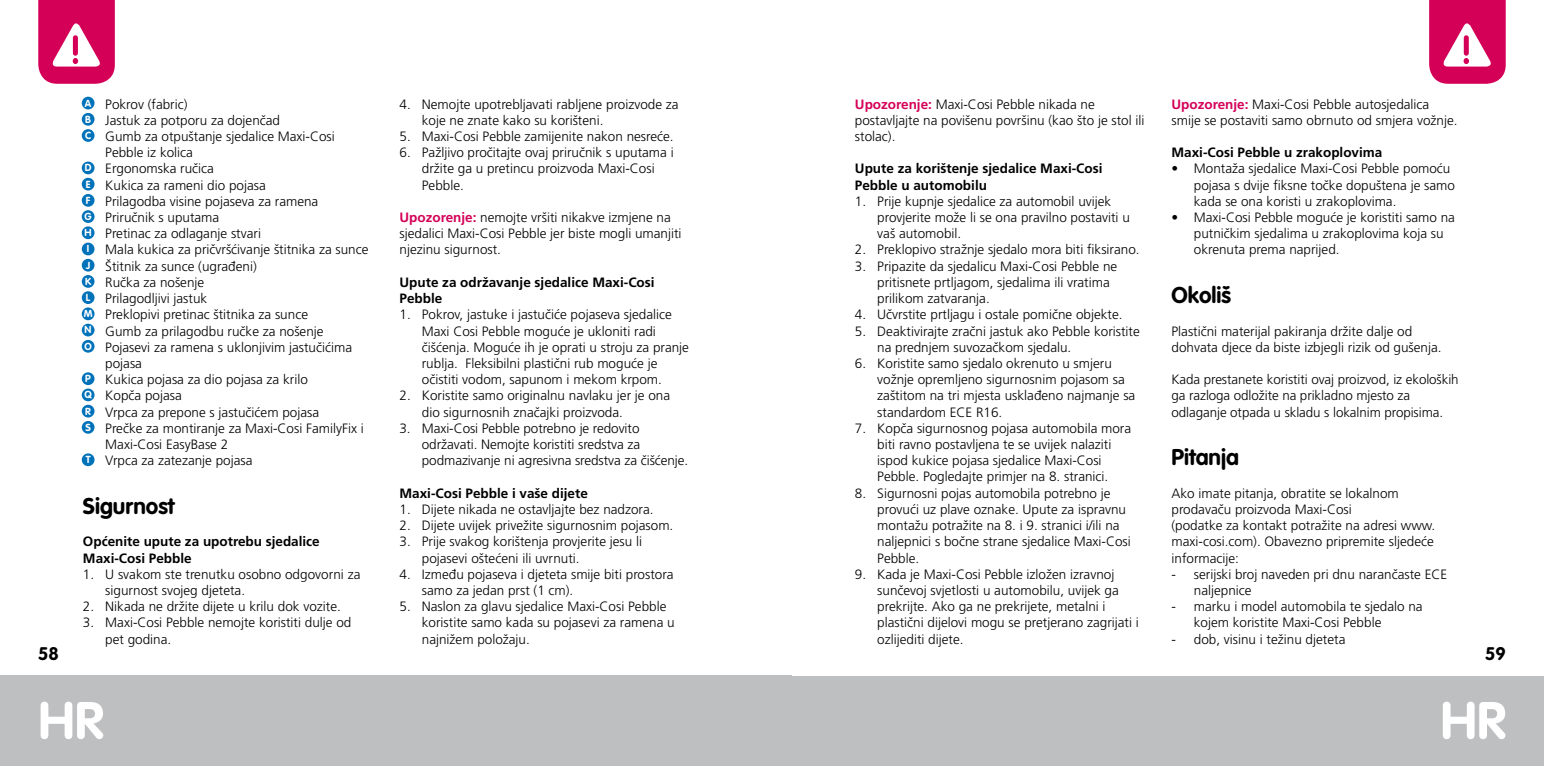
<style>
.page{position:relative;width:1544px;height:766px;background:#fff}
.page>*{position:absolute;margin:0;border:0;box-sizing:border-box;transform-origin:0 0}
.t1{font:700 51.75px "VAG Rounded Std";color:#fff}
.t2{font:700 22.5px "VAG Rounded Std";color:#000}
.t3{font:700 18px "VAG Rounded Std";color:#000}
.t4{font:300 13.5px/16.2px "Frutiger CE";color:#000}
.t5{font:700 13.5px/16.2px "Frutiger CE";color:#000}
.t6{font:700 10.12px/16.2px "VAG Rounded Std";color:#fff;text-align:justify}
.s1{font-weight:700;color:#d40058}
</style>
<div class="page">
<div style="left:753px;top:675px;width:790px;height:90px;background:#bdbfc0"></div>
<div style="left:0;top:675px;width:791px;height:90px;background:#bdbfc0"></div>
<svg style="left:1429px;top:0;width:76px;height:84px"></svg>
<div style="left:1463px;top:35px;width:5px;height:21px;background:#d40058;border-radius:3px"></div>
<svg style="left:38px;top:0;width:77px;height:84px"></svg>
<div style="left:73px;top:35px;width:5px;height:21px;background:#d40058;border-radius:3px"></div>
<div style="left:82px;top:97px;width:12px;height:12px;background:#0072ba;border-radius:50%"></div>
<div style="left:82px;top:113px;width:12px;height:13px;background:#0072ba;border-radius:50%"></div>
<div style="left:82px;top:129px;width:12px;height:13px;background:#0072ba;border-radius:50%"></div>
<div style="left:82px;top:161px;width:12px;height:13px;background:#0072ba;border-radius:50%"></div>
<div style="left:82px;top:178px;width:12px;height:12px;background:#0072ba;border-radius:50%"></div>
<div style="left:82px;top:194px;width:12px;height:13px;background:#0072ba;border-radius:50%"></div>
<div style="left:82px;top:210px;width:12px;height:13px;background:#0072ba;border-radius:50%"></div>
<div style="left:82px;top:226px;width:12px;height:13px;background:#0072ba;border-radius:50%"></div>
<div style="left:82px;top:242px;width:12px;height:13px;background:#0072ba;border-radius:50%"></div>
<div style="left:82px;top:259px;width:12px;height:12px;background:#0072ba;border-radius:50%"></div>
<div style="left:82px;top:275px;width:12px;height:13px;background:#0072ba;border-radius:50%"></div>
<div style="left:82px;top:291px;width:12px;height:13px;background:#0072ba;border-radius:50%"></div>
<div style="left:82px;top:307px;width:12px;height:13px;background:#0072ba;border-radius:50%"></div>
<div style="left:82px;top:323px;width:12px;height:13px;background:#0072ba;border-radius:50%"></div>
<div style="left:82px;top:340px;width:12px;height:12px;background:#0072ba;border-radius:50%"></div>
<div style="left:82px;top:372px;width:12px;height:13px;background:#0072ba;border-radius:50%"></div>
<div style="left:82px;top:388px;width:12px;height:13px;background:#0072ba;border-radius:50%"></div>
<div style="left:82px;top:404px;width:12px;height:13px;background:#0072ba;border-radius:50%"></div>
<div style="left:82px;top:421px;width:12px;height:12px;background:#0072ba;border-radius:50%"></div>
<div style="left:82px;top:453px;width:12px;height:13px;background:#0072ba;border-radius:50%"></div>
<p class="t4" style="left:105px;top:96px;width:265px">Pokrov (fabric)<br>Jastuk za potporu za dojenčad<br>Gumb za otpuštanje sjedalice Maxi-Cosi<br>Pebble iz kolica<br>Ergonomska ručica<br>Kukica za rameni dio pojasa<br>Prilagodba visine pojaseva za ramena<br>Priručnik s uputama<br>Pretinac za odlaganje stvari<br>Mala kukica za pričvršćivanje štitnika za sunce<br>Štitnik za sunce (ugrađeni)<br>Ručka za nošenje<br>Prilagodljivi jastuk<br>Preklopivi pretinac štitnika za sunce<br>Gumb za prilagodbu ručke za nošenje<br>Pojasevi za ramena s uklonjivim jastučićima pojasa<br>Kukica pojasa za dio pojasa za krilo<br>Kopča pojasa<br>Vrpca za prepone s jastučićem pojasa<br>Prečke za montiranje za Maxi-Cosi FamilyFix i<br>Maxi-Cosi EasyBase 2<br>Vrpca za zatezanje pojasa</p>
<h2 class="t2" style="left:83px;top:496px;width:93px">Sigurnost</h2>
<p class="t5" style="left:83px;top:533px;width:238px">Općenite upute za upotrebu sjedalice<br>Maxi-Cosi Pebble</p>
<p class="t4" style="left:105px;top:565px;width:257px;text-indent:-22px">1. U svakom ste trenutku osobno odgovorni za sigurnost svojeg djeteta.</p>
<p class="t4" style="left:83px;top:598px;width:259px">2. Nikada ne držite dijete u krilu dok vozite.</p>
<p class="t4" style="left:105px;top:614px;width:248px;text-indent:-22px">3. Maxi-Cosi Pebble nemojte koristiti dulje od pet godina.</p>
<p class="t4" style="left:422px;top:96px;width:258px;text-indent:-22px">4. Nemojte upotrebljavati rabljene proizvode za koje ne znate kako su korišteni.</p>
<p class="t4" style="left:399px;top:128px;width:276px">5. Maxi-Cosi Pebble zamijenite nakon nesreće.</p>
<p class="t4" style="left:422px;top:144px;width:253px;text-indent:-22px">6. Pažljivo pročitajte ovaj priručnik s uputama i držite ga u pretincu proizvoda Maxi-Cosi<br>Pebble.</p>
<p class="t4" style="left:399px;top:209px;width:283px"><span class="s1">Upozorenje:</span> nemojte vršiti nikakve izmjene na sjedalici Maxi-Cosi Pebble jer biste mogli umanjiti njezinu sigurnost.</p>
<p class="t5" style="left:399px;top:274px;width:257px">Upute za održavanje sjedalice Maxi-Cosi<br>Pebble</p>
<p class="t4" style="left:422px;top:306px;width:269px;text-indent:-22px">1. Pokrov, jastuke i jastučiće pojaseva sjedalice Maxi Cosi Pebble moguće je ukloniti radi čišćenja. Moguće ih je oprati u stroju za pranje rublja. Fleksibilni plastični rub moguće je očistiti vodom, sapunom i mekom krpom.</p>
<p class="t4" style="left:422px;top:387px;width:250px;text-indent:-22px">2. Koristite samo originalnu navlaku jer je ona dio sigurnosnih značajki proizvoda.</p>
<p class="t4" style="left:422px;top:420px;width:268px;text-indent:-22px">3. Maxi-Cosi Pebble potrebno je redovito održavati. Nemojte koristiti sredstva za podmazivanje ni agresivna sredstva za čišćenje.</p>
<p class="t5" style="left:399px;top:485px;width:190px">Maxi-Cosi Pebble i vaše dijete</p>
<p class="t4" style="left:399px;top:501px;width:256px">1. Dijete nikada ne ostavljajte bez nadzora.</p>
<p class="t4" style="left:399px;top:517px;width:275px">2. Dijete uvijek privežite sigurnosnim pojasom.</p>
<p class="t4" style="left:422px;top:533px;width:222px;text-indent:-22px">3. Prije svakog korištenja provjerite jesu li pojasevi oštećeni ili uvrnuti.</p>
<p class="t4" style="left:422px;top:565px;width:253px;text-indent:-22px">4. Između pojaseva i djeteta smije biti prostora samo za jedan prst (1 cm).</p>
<p class="t4" style="left:422px;top:598px;width:254px;text-indent:-22px">5. Naslon za glavu sjedalice Maxi-Cosi Pebble koristite samo kada su pojasevi za ramena u najnižem položaju.</p>
<p class="t4" style="left:855px;top:96px;width:291px"><span class="s1">Upozorenje:</span> Maxi-Cosi Pebble nikada ne postavljajte na povišenu površinu (kao što je stol ili stolac).</p>
<p class="t5" style="left:855px;top:161px;width:249px">Upute za korištenje sjedalice Maxi-Cosi<br>Pebble u automobilu</p>
<p class="t4" style="left:877px;top:193px;width:254px;text-indent:-22px">1. Prije kupnje sjedalice za automobil uvijek provjerite može li se ona pravilno postaviti u vaš automobil.</p>
<p class="t4" style="left:855px;top:241px;width:286px">2. Preklopivo stražnje sjedalo mora biti fiksirano.</p>
<p class="t4" style="left:877px;top:258px;width:242px;text-indent:-22px">3. Pripazite da sjedalicu Maxi-Cosi Pebble ne pritisnete prtljagom, sjedalima ili vratima prilikom zatvaranja.</p>
<p class="t4" style="left:855px;top:306px;width:269px">4. Učvrstite prtljagu i ostale pomične objekte.</p>
<p class="t4" style="left:877px;top:322px;width:264px;text-indent:-22px">5. Deaktivirajte zračni jastuk ako Pebble koristite na prednjem suvozačkom sjedalu.</p>
<p class="t4" style="left:877px;top:355px;width:260px;text-indent:-22px">6. Koristite samo sjedalo okrenuto u smjeru vožnje opremljeno sigurnosnim pojasom sa zaštitom na tri mjesta usklađeno najmanje sa standardom ECE R16.</p>
<p class="t4" style="left:855px;top:420px;width:278px;text-align:center">7. Kopča sigurnosnog pojasa automobila mora biti ravno postavljena te se uvijek nalaziti<br>ispod kukice pojasa sjedalice Maxi-Cosi<br>Pebble. Pogledajte primjer na 8. stranici.</p>
<p class="t4" style="left:877px;top:484px;width:255px;text-indent:-22px">8. Sigurnosni pojas automobila potrebno je provući uz plave oznake. Upute za ispravnu montažu potražite na 8. i 9. stranici i/ili na naljepnici s bočne strane sjedalice Maxi-Cosi Pebble.</p>
<p class="t4" style="left:877px;top:565px;width:263px;text-indent:-22px">9. Kada je Maxi-Cosi Pebble izložen izravnoj sunčevoj svjetlosti u automobilu, uvijek ga prekrijte. Ako ga ne prekrijete, metalni i plastični dijelovi mogu se pretjerano zagrijati i ozlijediti dijete.</p>
<p class="t4" style="left:1171px;top:96px;width:288px"><span class="s1">Upozorenje:</span> Maxi-Cosi Pebble autosjedalica smije se postaviti samo obrnuto od smjera vožnje.</p>
<p class="t5" style="left:1171px;top:144px;width:212px">Maxi-Cosi Pebble u zrakoplovima</p>
<p class="t4" style="left:1193px;top:160px;width:263px;text-indent:-22px">• Montaža sjedalice Maxi-Cosi Pebble pomoću pojasa s dvije fiksne točke dopuštena je samo kada se ona koristi u zrakoplovima.</p>
<p class="t4" style="left:1193px;top:209px;width:263px;text-indent:-22px">• Maxi-Cosi Pebble moguće je koristiti samo na putničkim sjedalima u zrakoplovima koja su okrenuta prema naprijed.</p>
<h2 class="t2" style="left:1171px;top:285px;width:61px">Okoliš</h2>
<p class="t4" style="left:1171px;top:322px;width:272px">Plastični materijal pakiranja držite dalje od dohvata djece da biste izbjegli rizik od gušenja.</p>
<p class="t4" style="left:1171px;top:371px;width:289px">Kada prestanete koristiti ovaj proizvod, iz ekoloških ga razloga odložite na prikladno mjesto za odlaganje otpada u skladu s lokalnim propisima.</p>
<h2 class="t2" style="left:1171px;top:447px;width:69px">Pitanja</h2>
<p class="t4" style="left:1171px;top:484px;width:265px">Ako imate pitanja, obratite se lokalnom prodavaču proizvoda Maxi-Cosi<br>(podatke za kontakt potražite na adresi www. maxi-cosi.com). Obavezno pripremite sljedeće informacije:</p>
<p class="t4" style="left:1193px;top:565px;width:255px;text-indent:-22px">- serijski broj naveden pri dnu narančaste ECE naljepnice</p>
<p class="t4" style="left:1193px;top:598px;width:230px;text-indent:-22px">- marku i model automobila te sjedalo na kojem koristite Maxi-Cosi Pebble</p>
<p class="t4" style="left:1171px;top:630px;width:175px">- dob, visinu i težinu djeteta</p>
<p class="t6" style="left:85px;top:96px;width:8px">A B C</p>
<p class="t6" style="left:84px;top:160px;width:10px;text-align:center">D<br>E<br>F<br>G<br>H<br>I<br>J<br>K<br>L<br>M<br>N<br>O</p>
<p class="t6" style="left:84px;top:371px;width:9px">P Q R S</p>
<p class="t6" style="left:86px;top:452px;width:6px">T</p>
<h3 class="t3" style="left:38px;top:645px;width:22px">58</h3>
<h3 class="t3" style="left:1485px;top:645px;width:22px">59</h3>
<h1 class="t1" style="left:38px;top:698px;width:67px">HR</h1>
<h1 class="t1" style="left:1440px;top:698px;width:67px">HR</h1>
</div>
